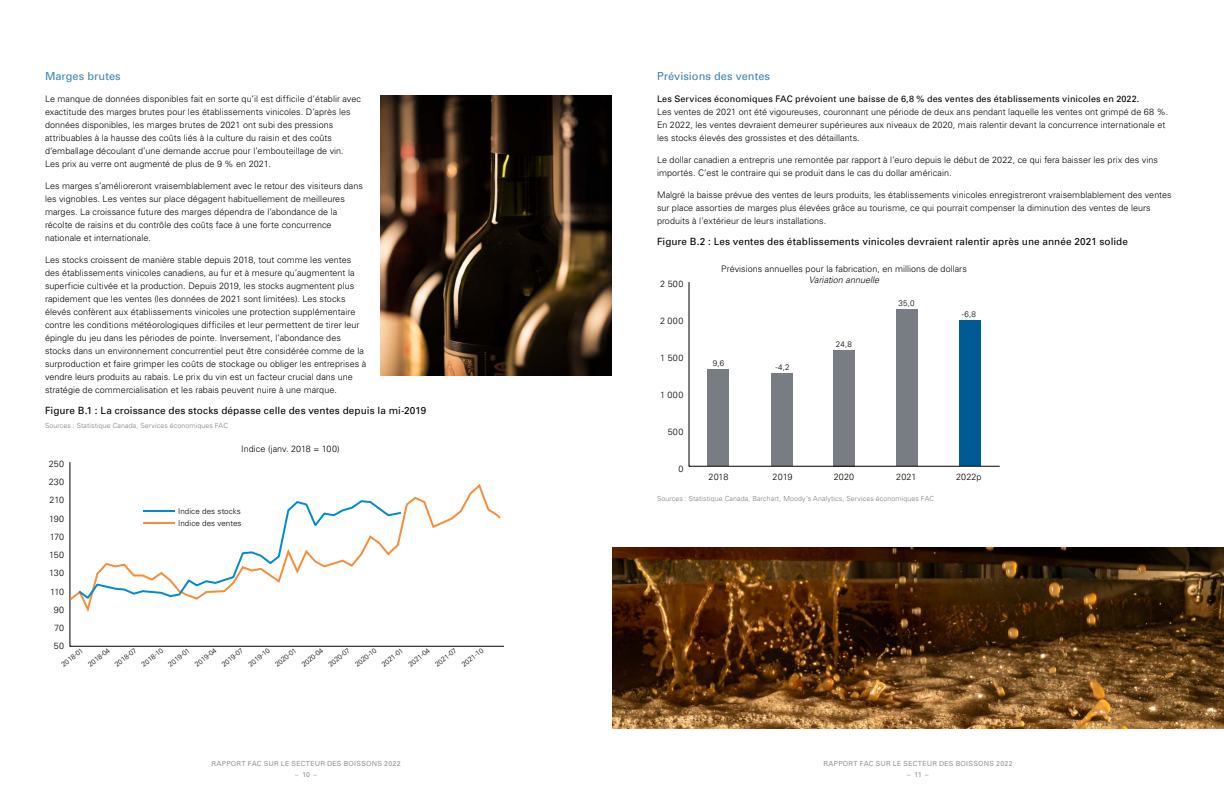
<style>
.page{position:relative;width:1224px;height:792px;background:#fff}
.page>*{position:absolute;margin:0;border:0;box-sizing:border-box;transform-origin:0 0}
.t1{font:11px "Univers";letter-spacing:.005em;color:#3a84b6}
.t2{font:10px "Univers";letter-spacing:.01em;color:#000}
.t3{font:300 9px/13px "Univers";letter-spacing:.005em;color:#000}
.t4{font:9px "Univers";letter-spacing:.015em;color:#000}
.t5{font:300 9px/18.3px "Univers";color:#010101;text-align:right}
.t6{font:300 9px "Univers";letter-spacing:.03em;color:#010101}
.t7{font:italic 300 9px "Univers";color:#000}
.t8{font:300 8px/12px "Univers";letter-spacing:.01em;color:#000}
.t9{font:300 7px "Univers";letter-spacing:.015em;color:#797d83}
.t10{font:300 7px "Univers";color:#000}
.t11{font:7px/11px "Univers";letter-spacing:.035em;color:#939598;text-align:center}
</style>
<div class="page">
<img style="left:380px;top:95px;width:232px;height:281px">
<hr style="left:70px;top:462px;width:1px;height:184px;background:#000">
<hr style="left:70px;top:646px;width:434px;height:1px;background:#000">
<svg style="left:69px;top:482px;width:432px;height:133px"></svg>
<svg style="left:77px;top:499px;width:326px;height:102px"></svg>
<hr style="left:143px;top:510px;width:31px;height:2px;background:#008ccc">
<hr style="left:143px;top:522px;width:31px;height:2px;background:#f78d39">
<div style="left:708px;top:369px;width:21px;height:97px;background:#787d83"></div>
<div style="left:771px;top:373px;width:22px;height:93px;background:#787d83"></div>
<div style="left:833px;top:350px;width:22px;height:116px;background:#787d83"></div>
<div style="left:896px;top:310px;width:22px;height:156px;background:#787d83"></div>
<div style="left:959px;top:320px;width:22px;height:146px;background:#005b94"></div>
<hr style="left:689px;top:282px;width:1px;height:184px;background:#000">
<hr style="left:689px;top:466px;width:311px;height:1px;background:#000">
<img style="left:612px;top:547px;width:612px;height:182px">
<p class="t1" style="left:45px;top:69px;width:77px">Marges brutes</p>
<p class="t3" style="left:45px;top:92px;width:317px">Le manque de données disponibles fait en sorte qu’il est difficile d’établir avec exactitude des marges brutes pour les établissements vinicoles. D’après les données disponibles, les marges brutes de 2021 ont subi des pressions attribuables à la hausse des coûts liés à la culture du raisin et des coûts d’emballage découlant d’une demande accrue pour l’embouteillage de vin.<br>Les prix au verre ont augmenté de plus de 9 % en 2021.</p>
<p class="t3" style="left:45px;top:179px;width:319px">Les marges s’amélioreront vraisemblablement avec le retour des visiteurs dans les vignobles. Les ventes sur place dégagent habituellement de meilleures marges. La croissance future des marges dépendra de l’abondance de la récolte de raisins et du contrôle des coûts face à une forte concurrence nationale et internationale.</p>
<p class="t3" style="left:45px;top:253px;width:323px">Les stocks croissent de manière stable depuis 2018, tout comme les ventes des établissements vinicoles canadiens, au fur et à mesure qu’augmentent la superficie cultivée et la production. Depuis 2019, les stocks augmentent plus rapidement que les ventes (les données de 2021 sont limitées). Les stocks élevés confèrent aux établissements vinicoles une protection supplémentaire contre les conditions météorologiques difficiles et leur permettent de tirer leur épingle du jeu dans les périodes de pointe. Inversement, l’abondance des stocks dans un environnement concurrentiel peut être considérée comme de la surproduction et faire grimper les coûts de stockage ou obliger les entreprises à vendre leurs produits au rabais. Le prix du vin est un facteur crucial dans une stratégie de commercialisation et les rabais peuvent nuire à une marque.</p>
<p class="t2" style="left:45px;top:404px;width:383px">Figure B.1 : La croissance des stocks dépasse celle des ventes depuis la mi-2019</p>
<p class="t9" style="left:45px;top:422px;width:185px">Sources : Statistique Canada, Services économiques FAC</p>
<p class="t3" style="left:241px;top:442px;width:100px">Indice (janv. 2018 = 100)</p>
<p class="t5" style="left:49px;top:454px;width:17px">250<br>230<br>210<br>190<br>170<br>150<br>130<br>110<br>90<br>70<br>50</p>
<p class="t10" style="left:60px;top:662px;width:27px;rotate:-38deg">2018-01</p>
<p class="t10" style="left:86px;top:662px;width:27px;rotate:-38deg">2018-04</p>
<p class="t10" style="left:113px;top:662px;width:27px;rotate:-38deg">2018-07</p>
<p class="t10" style="left:140px;top:662px;width:27px;rotate:-38deg">2018-10</p>
<p class="t10" style="left:166px;top:662px;width:27px;rotate:-38deg">2019-01</p>
<p class="t10" style="left:193px;top:662px;width:27px;rotate:-38deg">2019-04</p>
<p class="t10" style="left:220px;top:662px;width:27px;rotate:-38deg">2019-07</p>
<p class="t10" style="left:247px;top:662px;width:27px;rotate:-38deg">2019-10</p>
<p class="t10" style="left:273px;top:662px;width:27px;rotate:-38deg">2020-01</p>
<p class="t10" style="left:300px;top:662px;width:27px;rotate:-38deg">2020-04</p>
<p class="t10" style="left:327px;top:662px;width:27px;rotate:-38deg">2020-07</p>
<p class="t10" style="left:353px;top:662px;width:27px;rotate:-38deg">2020-10</p>
<p class="t10" style="left:380px;top:662px;width:27px;rotate:-38deg">2021-01</p>
<p class="t10" style="left:407px;top:662px;width:27px;rotate:-38deg">2021-04</p>
<p class="t10" style="left:433px;top:662px;width:27px;rotate:-38deg">2021-07</p>
<p class="t10" style="left:460px;top:662px;width:27px;rotate:-38deg">2021-10</p>
<p class="t8" style="left:178px;top:505px;width:65px">Indice des stocks<br>Indice des ventes</p>
<p class="t1" style="left:657px;top:69px;width:115px">Prévisions des ventes</p>
<p class="t4" style="left:657px;top:93px;width:484px">Les Services économiques FAC prévoient une baisse de 6,8 % des ventes des établissements vinicoles en 2022.</p>
<p class="t3" style="left:657px;top:105px;width:513px">Les ventes de 2021 ont été vigoureuses, couronnant une période de deux ans pendant laquelle les ventes ont grimpé de 68 %.<br>En 2022, les ventes devraient demeurer supérieures aux niveaux de 2020, mais ralentir devant la concurrence internationale et les stocks élevés des grossistes et des détaillants.</p>
<p class="t3" style="left:657px;top:153px;width:503px">Le dollar canadien a entrepris une remontée par rapport à l’euro depuis le début de 2022, ce qui fera baisser les prix des vins importés. C’est le contraire qui se produit dans le cas du dollar américain.</p>
<p class="t3" style="left:657px;top:188px;width:516px">Malgré la baisse prévue des ventes de leurs produits, les établissements vinicoles enregistreront vraisemblablement des ventes sur place assorties de marges plus élevées grâce au tourisme, ce qui pourrait compenser la diminution des ventes de leurs produits à l’extérieur de leurs installations.</p>
<p class="t2" style="left:657px;top:235px;width:473px">Figure B.2 : Les ventes des établissements vinicoles devraient ralentir après une année 2021 solide</p>
<p class="t6" style="left:660px;top:278px;width:25px">2 500</p>
<p class="t6" style="left:660px;top:315px;width:25px">2 000</p>
<p class="t6" style="left:660px;top:352px;width:25px">1 500</p>
<p class="t6" style="left:660px;top:389px;width:25px">1 000</p>
<p class="t6" style="left:668px;top:426px;width:17px">500</p>
<p class="t6" style="left:678px;top:463px;width:7px">0</p>
<p class="t3" style="left:721px;top:262px;width:247px">Prévisions annuelles pour la fabrication, en millions de dollars</p>
<p class="t7" style="left:809px;top:274px;width:72px">Variation annuelle</p>
<p class="t8" style="left:713px;top:357px;width:13px">9,6</p>
<p class="t8" style="left:775px;top:361px;width:16px">-4,2</p>
<p class="t8" style="left:836px;top:338px;width:17px">24,8</p>
<p class="t8" style="left:898px;top:297px;width:18px">35,0</p>
<p class="t8" style="left:962px;top:308px;width:16px">-6,8</p>
<p class="t3" style="left:709px;top:470px;width:21px">2018</p>
<p class="t3" style="left:773px;top:470px;width:21px">2019</p>
<p class="t3" style="left:834px;top:470px;width:22px">2020</p>
<p class="t3" style="left:896px;top:470px;width:22px">2021</p>
<p class="t3" style="left:956px;top:470px;width:27px">2022p</p>
<p class="t9" style="left:657px;top:495px;width:279px">Sources : Statistique Canada, Barchart, Moody’s Analytics, Services économiques FAC</p>
<p class="t11" style="left:211px;top:757px;width:191px">RAPPORT FAC SUR LE SECTEUR DES BOISSONS 2022 –10–</p>
<p class="t11" style="left:823px;top:757px;width:191px">RAPPORT FAC SUR LE SECTEUR DES BOISSONS 2022 –11–</p>
</div>
